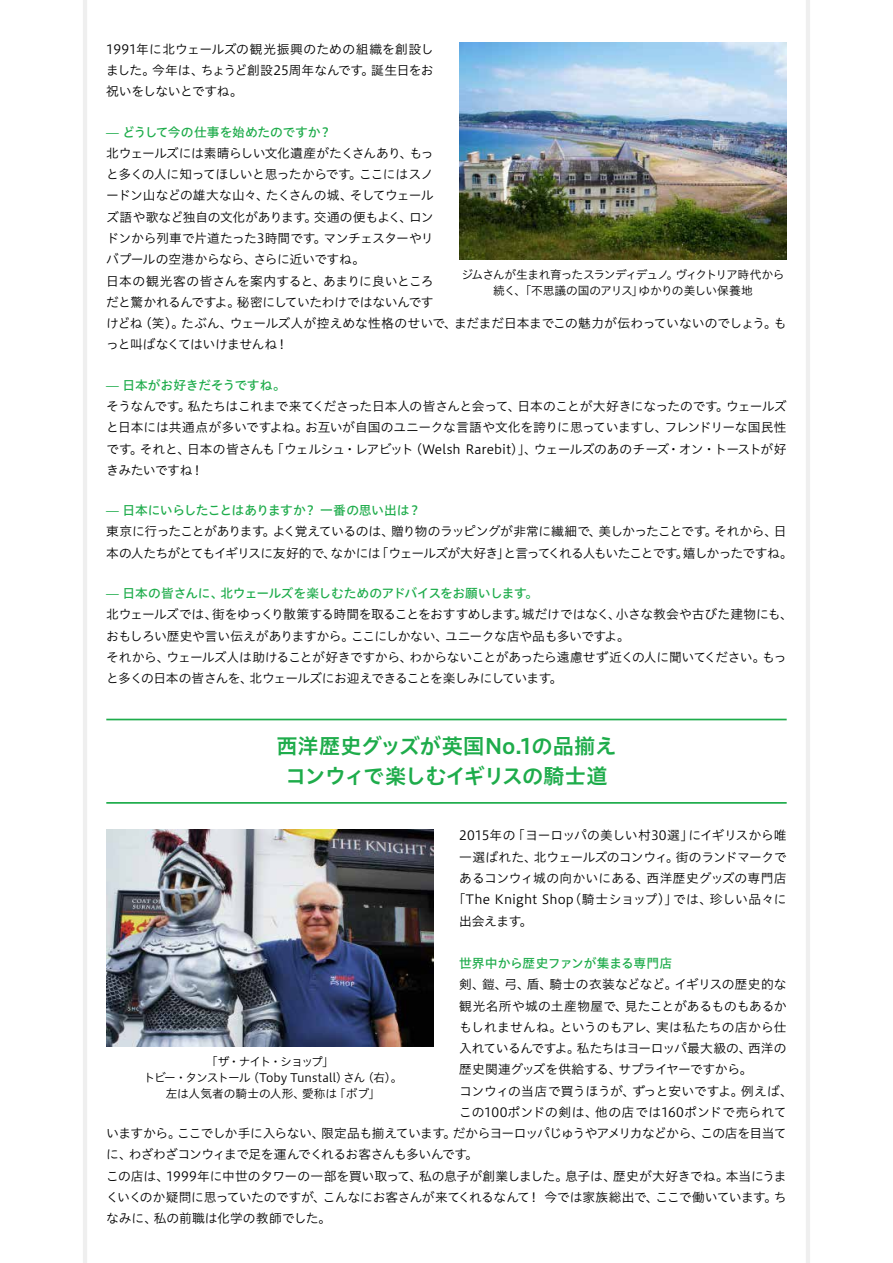
<style>
.page{position:relative;width:893px;height:1263px;background:#fff}
.page>*{position:absolute;margin:0;border:0;box-sizing:border-box;transform-origin:0 0}
.t1{font:21.3px/29.7px "Hiragino UD Sans Std N W6";letter-spacing:-.03em;color:#1eac4b;text-align:center}
.t2{font:12.75px/21.3px "Hiragino UD Sans Std N W3";letter-spacing:-.025em;color:#000;text-align:justify}
.t3{font:12.75px/21.3px "Hiragino UD Sans Std N W3";letter-spacing:-.05em;color:#000}
.t4{font:12.75px "Hiragino UD Sans Std N W5";letter-spacing:-.02em;color:#1eac4b}
.t5{font:12.75px "Hiragino UD Sans Std N W3";letter-spacing:-.045em;color:#000}
.t6{font:12.75px "Hiragino UD Sans Std N W3";letter-spacing:-.005em;color:#000}
.t7{font:12.75px "Hiragino UD Sans Std N W3";letter-spacing:.01em;color:#000}
.t8{font:12.75px "Hiragino UD Sans Std N W3";letter-spacing:.005em;color:#000}
.t9{font:12.75px "Hiragino UD Sans Std N W3";letter-spacing:.025em;color:#000}
.t10{font:12.75px "Hiragino UD Sans Std N W3";letter-spacing:.015em;color:#000}
.t11{font:11.7px/15.9px "Hiragino UD Sans Std N W3";letter-spacing:-.015em;color:#000;text-align:center}
.t12{font:11.7px/15.9px "Hiragino UD Sans Std N W3";letter-spacing:-.045em;color:#000;text-align:center}
</style>
<div class="page">
<hr style="left:83px;top:0;width:4px;height:1263px;background:#efefef">
<hr style="left:806px;top:0;width:4px;height:1263px;background:#efefef">
<hr style="left:106px;top:719px;width:681px;height:1px;background:#1eac4b">
<hr style="left:106px;top:802px;width:681px;height:2px;background:#1eac4b">
<img style="left:459px;top:43px;width:328px;height:216px">
<img style="left:106px;top:829px;width:328px;height:217px">
<p class="t2" style="left:106px;top:38px;width:329px">1991年に北ウェールズの観光振興のための組織を創設しました。今年は、ちょうど創設25周年なんです。誕生日をお祝いをしないとですね。</p>
<p class="t4" style="left:106px;top:122px;width:227px">— どうして今の仕事を始めたのですか？</p>
<p class="t2" style="left:106px;top:142px;width:682px;text-align:left">北ウェールズには素晴らしい文化遺産がたくさんあり、もっ<br>と多くの人に知ってほしいと思ったからです。ここにはスノ<br>ードン山などの雄大な山々、たくさんの城、そしてウェール<br>ズ語や歌など独自の文化があります。交通の便もよく、ロン<br>ドンから列車で片道たった3時間です。マンチェスターやリ<br>バプールの空港からなら、さらに近いですね。<br>日本の観光客の皆さんを案内すると、あまりに良いところ<br>だと驚かれるんですよ。秘密にしていたわけではないんです<br>けどね（笑）。たぶん、ウェールズ人が控えめな性格のせいで、まだまだ日本までこの魅力が伝わっていないのでしょう。もっと叫ばなくてはいけませんね！</p>
<p class="t4" style="left:106px;top:375px;width:181px">— 日本がお好きだそうですね。</p>
<p class="t2" style="left:106px;top:395px;width:682px">そうなんです。私たちはこれまで来てくださった日本人の皆さんと会って、日本のことが大好きになったのです。ウェールズと日本には共通点が多いですよね。お互いが自国のユニークな言語や文化を誇りに思っていますし、フレンドリーな国民性です。それと、日本の皆さんも「ウェルシュ・レアビット（Welsh Rarebit）」、ウェールズのあのチーズ・オン・トーストが好きみたいですね！</p>
<p class="t4" style="left:106px;top:501px;width:316px">— 日本にいらしたことはありますか？ 一番の思い出は？</p>
<p class="t3" style="left:106px;top:520px;width:688px">東京に行ったことがあります。よく覚えているのは、贈り物のラッピングが非常に繊細で、美しかったことです。それから、日本の人たちがとてもイギリスに友好的で、なかには「ウェールズが大好き」と言ってくれる人もいたことです。嬉しかったですね。</p>
<p class="t4" style="left:106px;top:584px;width:433px">— 日本の皆さんに、北ウェールズを楽しむためのアドバイスをお願いします。</p>
<p class="t2" style="left:106px;top:603px;width:688px;text-align:left">北ウェールズでは、街をゆっくり散策する時間を取ることをおすすめします。城だけではなく、小さな教会や古びた建物にも、おもしろい歴史や言い伝えがありますから。ここにしかない、ユニークな店や品も多いですよ。<br>それから、ウェールズ人は助けることが好きですから、わからないことがあったら遠慮せず近くの人に聞いてください。もっと多くの日本の皆さんを、北ウェールズにお迎えできることを楽しみにしています。</p>
<p class="t12" style="left:461px;top:266px;width:325px">ジムさんが生まれ育ったスランディデュノ。ヴィクトリア時代から続く、「不思議の国のアリス」ゆかりの美しい保養地</p>
<h1 class="t1" style="left:277px;top:730px;width:341px">西洋歴史グッズが英国No.1の品揃えコンウィで楽しむイギリスの騎士道</h1>
<p class="t6" style="left:459px;top:826px;width:329px">2015年の「ヨーロッパの美しい村30選」にイギリスから唯</p>
<p class="t2" style="left:459px;top:845px;width:329px">一選ばれた、北ウェールズのコンウィ。街のランドマークで</p>
<p class="t7" style="left:459px;top:868px;width:329px">あるコンウィ城の向かいにある、西洋歴史グッズの専門店</p>
<p class="t8" style="left:453px;top:890px;width:335px">「The Knight Shop（騎士ショップ）」では、珍しい品々に</p>
<p class="t2" style="left:459px;top:909px;width:75px">出会えます。</p>
<p class="t4" style="left:459px;top:953px;width:214px">世界中から歴史ファンが集まる専門店</p>
<p class="t7" style="left:459px;top:975px;width:329px">剣、鎧、弓、盾、騎士の衣装などなど。イギリスの歴史的な</p>
<p class="t6" style="left:459px;top:996px;width:329px">観光名所や城の土産物屋で、見たことがあるものもあるか</p>
<p class="t10" style="left:459px;top:1017px;width:329px">もしれませんね。というのもアレ、実は私たちの店から仕</p>
<p class="t2" style="left:459px;top:1037px;width:329px">入れているんですよ。私たちはヨーロッパ最大級の、西洋の</p>
<p class="t2" style="left:459px;top:1058px;width:295px">歴史関連グッズを供給する、サプライヤーですから。</p>
<p class="t2" style="left:459px;top:1079px;width:335px">コンウィの当店で買うほうが、ずっと安いですよ。例えば、</p>
<p class="t9" style="left:459px;top:1102px;width:329px">この100ポンドの剣は、他の店では160ポンドで売られて</p>
<p class="t5" style="left:106px;top:1124px;width:682px">いますから。ここでしか手に入らない、限定品も揃えています。だからヨーロッパじゅうやアメリカなどから、この店を目当て</p>
<p class="t5" style="left:106px;top:1145px;width:373px">に、わざわざコンウィまで足を運んでくれるお客さんも多いんです。</p>
<p class="t2" style="left:106px;top:1164px;width:682px">この店は、1999年に中世のタワーの一部を買い取って、私の息子が創業しました。息子は、歴史が大好きでね。本当にうま</p>
<p class="t2" style="left:106px;top:1186px;width:682px">くいくのか疑問に思っていたのですが、こんなにお客さんが来てくれるなんて！ 今では家族総出で、ここで働いています。ち</p>
<p class="t2" style="left:106px;top:1207px;width:227px">なみに、私の前職は化学の教師でした。</p>
<p class="t11" style="left:144px;top:1053px;width:260px">「ザ・ナイト・ショップ」<br>トビー・タンストール（Toby Tunstall）さん（右）。左は人気者の騎士の人形、愛称は「ボブ」</p>
</div>
